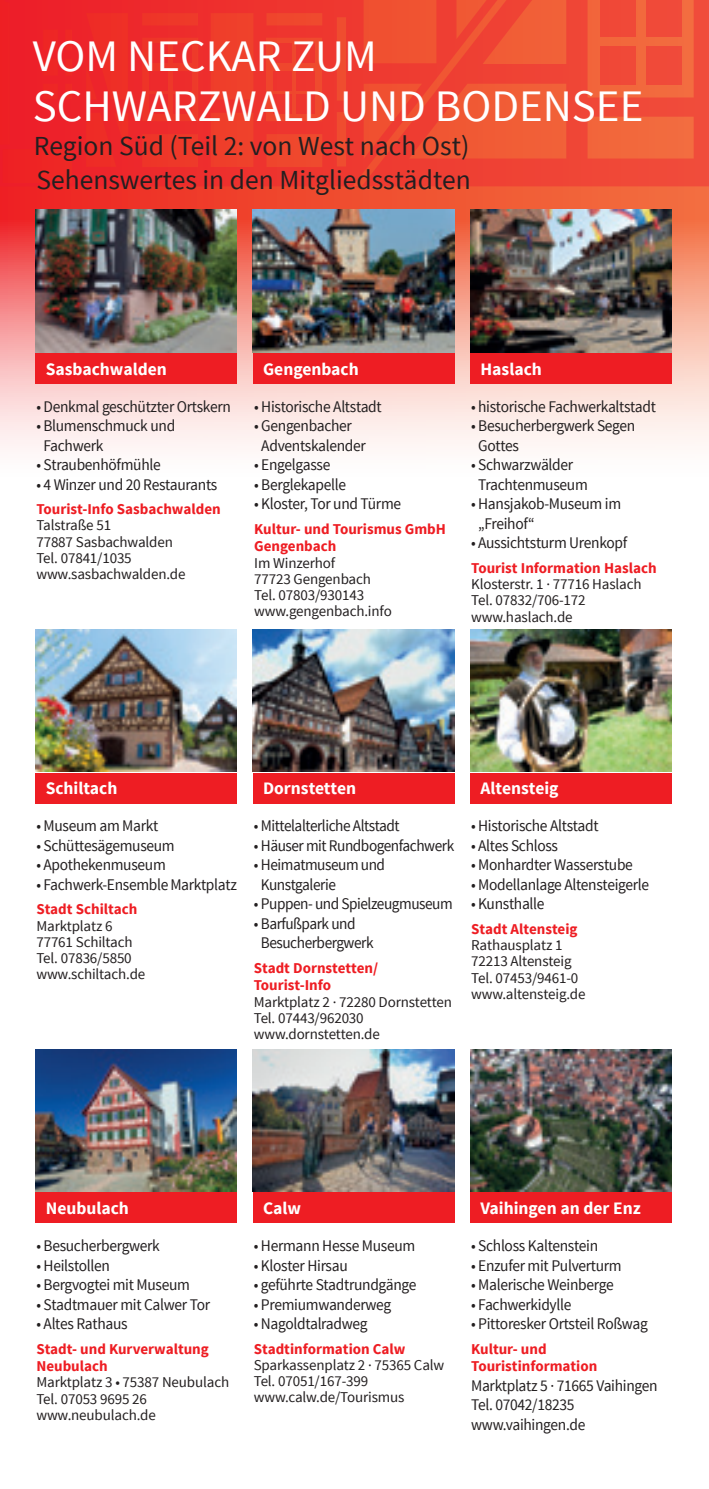
<style>
.page{position:relative;width:709px;height:1489px;background:#fff}
.page>*{position:absolute;margin:0;border:0;box-sizing:border-box;transform-origin:0 0}
.t1{font:45px/50px "Source Sans Pro";color:#fff}
.t2{font:27.5px "Source Sans Pro";color:#231f20}
.t3{font:700 17.5px "Source Sans Pro";color:#fff}
.Aufzählung{font:16.25px/19.5px "Source Sans Pro";letter-spacing:-.02em;color:#231f20;scale:.95 1}
.Aufzählung-2{font:16.25px/19.5px "Source Sans Pro";letter-spacing:-.02em;color:#231f20;scale:.94 1}
.Adresse{font:15px/16.2px "Source Sans Pro";letter-spacing:-.01em;color:#231f20}
.TouriInfo_rot{font:700 15px/17.5px "Source Sans Pro";color:#ee1d23}
</style>
<div class="page">
<svg style="left:0;top:186px;width:709px;height:262px;background:#f6b3a9"></svg>
<svg style="left:352px;top:186px;width:10px;height:2px"></svg>
<svg style="left:0;top:0;width:362px;height:186px;background:#ed302a"></svg>
<svg style="left:362px;top:0;width:347px;height:186px;background:#f05036"></svg>
<div style="left:173px;top:95px;width:19px;height:19px;background:#ed2c2c"></div>
<div style="left:273px;top:95px;width:18px;height:19px;background:#ee352f"></div>
<div style="left:173px;top:71px;width:19px;height:19px;background:#ed2c2c"></div>
<div style="left:149px;top:43px;width:18px;height:20px;background:#ed2a2c"></div>
<div style="left:149px;top:71px;width:18px;height:19px;background:#ed2a2c"></div>
<div style="left:149px;top:95px;width:18px;height:19px;background:#ed2a2c"></div>
<div style="left:273px;top:71px;width:18px;height:19px;background:#ee352f"></div>
<div style="left:296px;top:95px;width:19px;height:19px;background:#ee352f"></div>
<div style="left:273px;top:43px;width:18px;height:20px;background:#ee352f"></div>
<div style="left:296px;top:43px;width:19px;height:20px;background:#ee352f"></div>
<div style="left:296px;top:71px;width:19px;height:19px;background:#ee352f"></div>
<div style="left:173px;top:43px;width:19px;height:20px;background:#ed2c2c"></div>
<img style="left:35px;top:210px;width:202px;height:142px">
<div style="left:35px;top:353px;width:202px;height:31px;background:#ee1d23"></div>
<img style="left:253px;top:210px;width:201px;height:142px">
<div style="left:253px;top:353px;width:201px;height:31px;background:#ee1d23"></div>
<img style="left:470px;top:210px;width:201px;height:142px">
<div style="left:470px;top:353px;width:201px;height:31px;background:#ee1d23"></div>
<img style="left:35px;top:629px;width:202px;height:142px">
<div style="left:35px;top:773px;width:202px;height:30px;background:#ee1d23"></div>
<img style="left:253px;top:629px;width:201px;height:142px">
<div style="left:253px;top:773px;width:201px;height:30px;background:#ee1d23"></div>
<img style="left:470px;top:629px;width:201px;height:142px">
<div style="left:470px;top:773px;width:201px;height:30px;background:#ee1d23"></div>
<img style="left:253px;top:1049px;width:201px;height:142px">
<div style="left:253px;top:1192px;width:201px;height:31px;background:#ee1d23"></div>
<img style="left:35px;top:1049px;width:202px;height:142px">
<div style="left:35px;top:1192px;width:202px;height:31px;background:#ee1d23"></div>
<img style="left:470px;top:1049px;width:201px;height:142px">
<div style="left:470px;top:1192px;width:201px;height:31px;background:#ee1d23"></div>
<p class="t1" style="left:33px;top:32px;width:612px">VOM NECKAR ZUM<br>SCHWARZWALD UND BODENSEE</p>
<p class="t2" style="left:34px;top:129px;width:437px">Region Süd (Teil 2: von West nach Ost)</p>
<p class="t2" style="left:36px;top:163px;width:436px">Sehenswertes in den Mitgliedsstädten</p>
<p class="t3" style="left:46px;top:357px;width:123px">Sasbachwalden</p>
<p class="Aufzählung" style="left:36px;top:397px;width:206px">• Denkmal geschützter Ortskern</p>
<p class="Aufzählung" style="left:43px;top:416px;width:140px;text-indent:-7px">• Blumenschmuck und<br>Fachwerk</p>
<p class="Aufzählung" style="left:36px;top:455px;width:132px">• Straubenhöfmühle</p>
<p class="Aufzählung" style="left:36px;top:475px;width:192px">• 4 Winzer und 20 Restaurants</p>
<p class="TouriInfo_rot" style="left:36px;top:501px;width:186px">Tourist-Info Sasbachwalden</p>
<p class="Adresse" style="left:36px;top:517px;width:76px">Talstraße 51</p>
<p class="Adresse" style="left:36px;top:534px;width:138px">77887 Sasbachwalden</p>
<p class="Adresse" style="left:36px;top:550px;width:97px">Tel. 07841/1035</p>
<p class="Adresse" style="left:36px;top:566px;width:151px">www.sasbachwalden.de</p>
<p class="t3" style="left:263px;top:357px;width:97px">Gengenbach</p>
<p class="Aufzählung" style="left:254px;top:397px;width:136px">• Historische Altstadt</p>
<p class="Aufzählung" style="left:261px;top:416px;width:112px;text-indent:-7px">• Gengenbacher<br>Adventskalender</p>
<p class="Aufzählung" style="left:254px;top:455px;width:82px">• Engelgasse</p>
<p class="Aufzählung" style="left:254px;top:475px;width:98px">• Berglekapelle</p>
<p class="Aufzählung" style="left:254px;top:494px;width:156px">• Kloster, Tor und Türme</p>
<p class="TouriInfo_rot" style="left:254px;top:520px;width:193px">Kultur- und Tourismus GmbH<br>Gengenbach</p>
<p class="Adresse" style="left:254px;top:554px;width:118px">Im Winzerhof<br>77723 Gengenbach</p>
<p class="Adresse" style="left:254px;top:587px;width:139px">Tel. 07803/930143 www.gengenbach.info</p>
<p class="t3" style="left:480px;top:357px;width:63px">Haslach</p>
<p class="Aufzählung" style="left:471px;top:397px;width:196px">• historische Fachwerkaltstadt</p>
<p class="Aufzählung" style="left:478px;top:416px;width:167px;text-indent:-7px">• Besucherbergwerk Segen<br>Gottes</p>
<p class="Aufzählung" style="left:478px;top:455px;width:117px;text-indent:-7px">• Schwarzwälder<br>Trachtenmuseum</p>
<p class="Aufzählung" style="left:478px;top:494px;width:152px;text-indent:-7px">• Hansjakob-Museum im „Freihof“</p>
<p class="Aufzählung" style="left:471px;top:533px;width:166px">• Aussichtsturm Urenkopf</p>
<p class="TouriInfo_rot" style="left:471px;top:559px;width:187px">Tourist Information Haslach</p>
<p class="Adresse" style="left:471px;top:576px;width:172px">Klosterstr. 1 · 77716 Haslach</p>
<p class="Adresse" style="left:471px;top:592px;width:116px">Tel. 07832/706-172</p>
<p class="Adresse" style="left:471px;top:608px;width:103px">www.haslach.de</p>
<p class="t3" style="left:46px;top:777px;width:73px">Schiltach</p>
<p class="Aufzählung" style="left:36px;top:816px;width:130px">• Museum am Markt</p>
<p class="Aufzählung" style="left:36px;top:835px;width:147px">• Schüttesägemuseum</p>
<p class="Aufzählung" style="left:36px;top:855px;width:138px">• Apothekenmuseum</p>
<p class="Aufzählung" style="left:36px;top:874px;width:212px">• Fachwerk-Ensemble Marktplatz</p>
<p class="TouriInfo_rot" style="left:36px;top:901px;width:102px">Stadt Schiltach</p>
<p class="Adresse" style="left:36px;top:917px;width:78px">Marktplatz 6</p>
<p class="Adresse" style="left:36px;top:934px;width:98px">77761 Schiltach</p>
<p class="Adresse" style="left:36px;top:950px;width:97px">Tel. 07836/5850</p>
<p class="Adresse" style="left:36px;top:966px;width:110px">www.schiltach.de</p>
<p class="t3" style="left:263px;top:777px;width:95px">Dornstetten</p>
<p class="Aufzählung-2" style="left:254px;top:816px;width:157px">• Mittelalterliche Altstadt</p>
<p class="Aufzählung-2" style="left:254px;top:835px;width:215px">• Häuser mit Rundbogenfachwerk</p>
<p class="Aufzählung-2" style="left:261px;top:855px;width:134px;text-indent:-7px">• Heimatmuseum und<br>Kunstgalerie</p>
<p class="Aufzählung-2" style="left:254px;top:894px;width:213px">• Puppen- und Spielzeugmuseum</p>
<p class="Aufzählung-2" style="left:261px;top:913px;width:121px;text-indent:-7px">• Barfußpark und<br>Besucherbergwerk</p>
<p class="TouriInfo_rot" style="left:254px;top:959px;width:126px">Stadt Dornstetten/<br>Tourist-Info</p>
<p class="Adresse" style="left:254px;top:993px;width:200px">Marktplatz 2 · 72280 Dornstetten</p>
<p class="Adresse" style="left:254px;top:1010px;width:111px">Tel. 07443/962030</p>
<p class="Adresse" style="left:254px;top:1026px;width:128px">www.dornstetten.de</p>
<p class="t3" style="left:480px;top:777px;width:80px">Altensteig</p>
<p class="Aufzählung" style="left:471px;top:816px;width:136px">• Historische Altstadt</p>
<p class="Aufzählung" style="left:471px;top:835px;width:93px">• Altes Schloss</p>
<p class="Aufzählung" style="left:471px;top:855px;width:172px">• Monhardter Wasserstube</p>
<p class="Aufzählung" style="left:471px;top:874px;width:189px">• Modellanlage Altensteigerle</p>
<p class="Aufzählung" style="left:471px;top:894px;width:79px">• Kunsthalle</p>
<p class="TouriInfo_rot" style="left:471px;top:920px;width:108px">Stadt Altensteig</p>
<p class="Adresse" style="left:471px;top:937px;width:93px">Rathausplatz 1</p>
<p class="Adresse" style="left:471px;top:953px;width:102px">72213 Altensteig</p>
<p class="Adresse" style="left:471px;top:969px;width:109px">Tel. 07453/9461-0</p>
<p class="Adresse" style="left:471px;top:986px;width:116px">www.altensteig.de</p>
<p class="t3" style="left:46px;top:1196px;width:85px">Neubulach</p>
<p class="Aufzählung" style="left:36px;top:1235px;width:131px">• Besucherbergwerk</p>
<p class="Aufzählung" style="left:36px;top:1255px;width:79px">• Heilstollen</p>
<p class="Aufzählung" style="left:36px;top:1274px;width:163px">• Bergvogtei mit Museum</p>
<p class="Aufzählung" style="left:36px;top:1294px;width:184px">• Stadtmauer mit Calwer Tor</p>
<p class="Aufzählung" style="left:36px;top:1313px;width:98px">• Altes Rathaus</p>
<p class="TouriInfo_rot" style="left:36px;top:1340px;width:174px">Stadt- und Kurverwaltung<br>Neubulach</p>
<p class="Adresse" style="left:36px;top:1374px;width:194px">Marktplatz 3 • 75387 Neubulach</p>
<p class="Adresse" style="left:36px;top:1390px;width:112px">Tel. 07053 9695 26</p>
<p class="Adresse" style="left:36px;top:1406px;width:121px">www.neubulach.de</p>
<p class="t3" style="left:263px;top:1196px;width:40px">Calw</p>
<p class="Aufzählung" style="left:254px;top:1235px;width:171px">• Hermann Hesse Museum</p>
<p class="Aufzählung" style="left:254px;top:1255px;width:100px">• Kloster Hirsau</p>
<p class="Aufzählung" style="left:254px;top:1274px;width:173px">• geführte Stadtrundgänge</p>
<p class="Aufzählung" style="left:254px;top:1294px;width:146px">• Premiumwanderweg</p>
<p class="Aufzählung" style="left:254px;top:1313px;width:121px">• Nagoldtalradweg</p>
<p class="TouriInfo_rot" style="left:254px;top:1340px;width:153px">Stadtinformation Calw</p>
<p class="Adresse" style="left:254px;top:1356px;width:192px">Sparkassenplatz 2 · 75365 Calw<br>Tel. 07051/167-399 www.calw.de/Tourismus</p>
<p class="t3" style="left:480px;top:1196px;width:162px">Vaihingen an der Enz</p>
<p class="Aufzählung" style="left:471px;top:1235px;width:135px">• Schloss Kaltenstein</p>
<p class="Aufzählung" style="left:471px;top:1255px;width:160px">• Enzufer mit Pulverturm</p>
<p class="Aufzählung" style="left:471px;top:1274px;width:151px">• Malerische Weinberge</p>
<p class="Aufzählung" style="left:471px;top:1294px;width:107px">• Fachwerkidylle</p>
<p class="Aufzählung" style="left:471px;top:1313px;width:187px">• Pittoresker Ortsteil Roßwag</p>
<p class="TouriInfo_rot" style="left:471px;top:1340px;width:128px">Kultur- und<br>Touristinformation</p>
<p class="Aufzählung" style="left:471px;top:1375px;width:198px">Marktplatz 5 · 71665 Vaihingen</p>
<p class="Aufzählung" style="left:471px;top:1395px;width:110px">Tel. 07042/18235</p>
<p class="Aufzählung" style="left:471px;top:1414px;width:122px">www.vaihingen.de</p>
</div>
